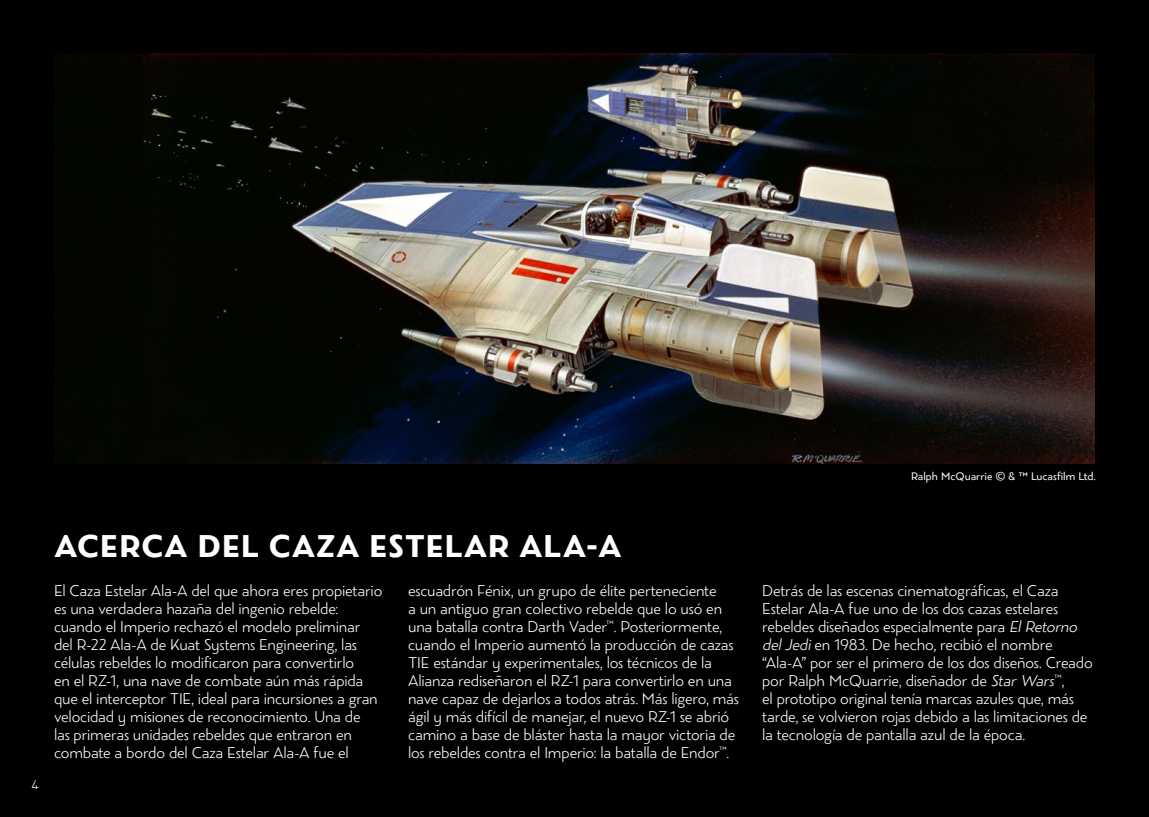
<style>
.page{position:relative;width:1149px;height:817px;background:#fff}
.page>*{position:absolute;margin:0;border:0;box-sizing:border-box;transform-origin:0 0}
.t1{font:800 30px "Rosina";letter-spacing:.02em;color:#fff}
.t2{font:300 15px/18px "Rosina";letter-spacing:-.01em;color:#fff}
.t3{font:300 12px "Rosina";color:#fff}
.t4{font:10.5px "Rosina";color:#fff}
.s1{font-style:italic}
</style>
<div class="page">
<hr style="left:1148px;top:0;width:1px;height:816px;background:#000">
<div style="left:0;top:0;width:1148px;height:816px;background:#000"></div>
<img style="left:54px;top:53px;width:1040px;height:410px">
<p class="t4" style="left:910px;top:469px;width:186px">Ralph McQuarrie © &amp; ™ Lucasfilm Ltd.</p>
<p class="t3" style="left:31px;top:775px;width:9px">4</p>
<h1 class="t1" style="left:54px;top:526px;width:569px">ACERCA DEL CAZA ESTELAR ALA-A</h1>
<p class="t2" style="left:54px;top:581px;width:330px">El Caza Estelar Ala-A del que ahora eres propietario es una verdadera hazaña del ingenio rebelde: cuando el Imperio rechazó el modelo preliminar del R-22 Ala-A de Kuat Systems Engineering, las células rebeldes lo modificaron para convertirlo<br>en el RZ-1, una nave de combate aún más rápida que el interceptor TIE, ideal para incursiones a gran velocidad y misiones de reconocimiento. Una de<br>las primeras unidades rebeldes que entraron en combate a bordo del Caza Estelar Ala-A fue el</p>
<p class="t2" style="left:408px;top:581px;width:332px">escuadrón Fénix, un grupo de élite perteneciente<br>a un antiguo gran colectivo rebelde que lo usó en una batalla contra Darth Vader<sup>™</sup>. Posteriormente, cuando el Imperio aumentó la producción de cazas TIE estándar y experimentales, los técnicos de la Alianza rediseñaron el RZ-1 para convertirlo en una nave capaz de dejarlos a todos atrás. Más ligero, más ágil y más difícil de manejar, el nuevo RZ-1 se abrió camino a base de bláster hasta la mayor victoria de los rebeldes contra el Imperio: la batalla de Endor<sup>™</sup>.</p>
<p class="t2" style="left:762px;top:581px;width:332px">Detrás de las escenas cinematográficas, el Caza Estelar Ala-A fue uno de los dos cazas estelares rebeldes diseñados especialmente para <span class="s1">ElRetorno delJedi</span>en 1983. De hecho, recibió el nombre “Ala-A” por ser el primero de los dos diseños. Creado por Ralph McQuarrie, diseñador de <span class="s1">StarWars</span><sup>™</sup>,<br>el prototipo original tenía marcas azules que, más tarde, se volvieron rojas debido a las limitaciones de la tecnología de pantalla azul de la época.</p>
</div>
